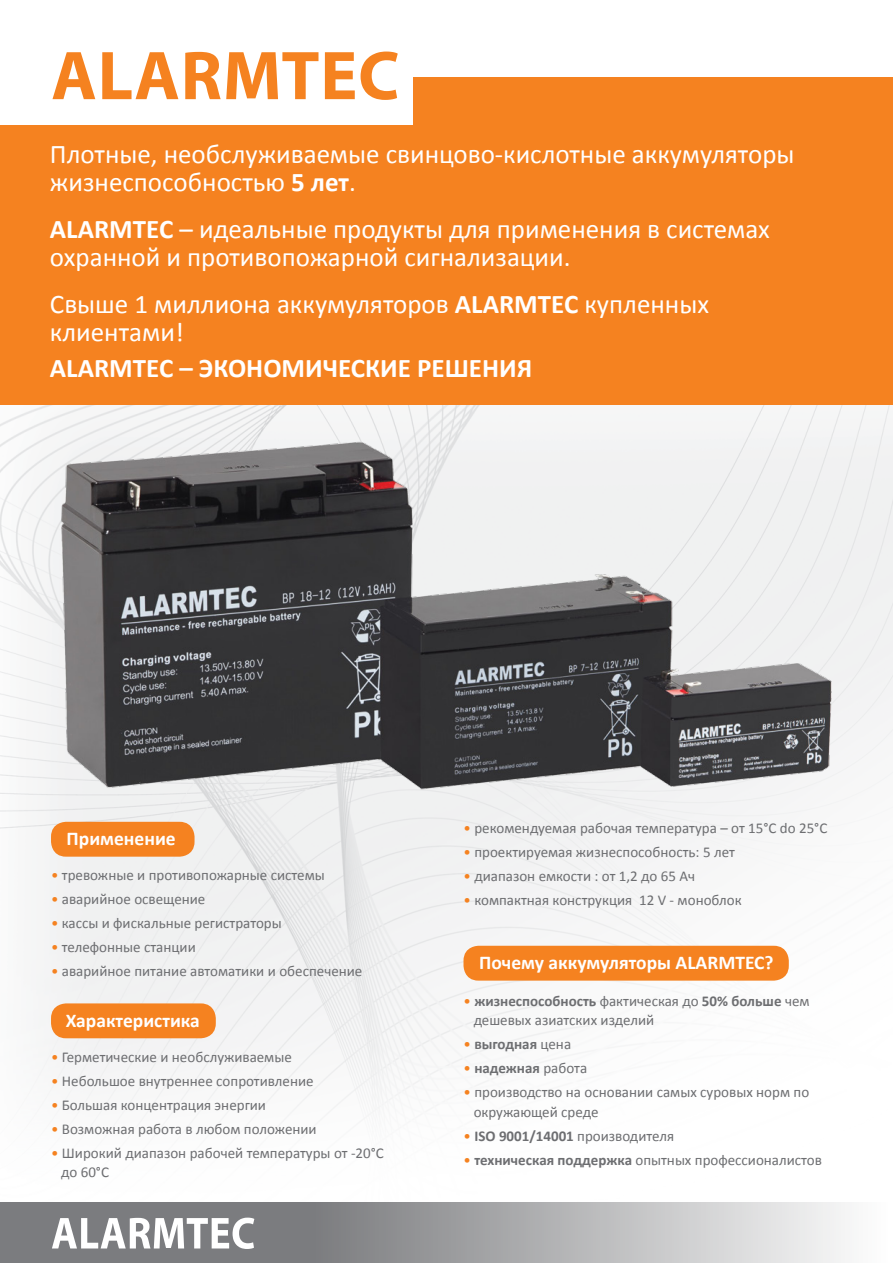
<style>
.page{position:relative;width:893px;height:1263px;background:#fff}
.page>*{position:absolute;margin:0;border:0;box-sizing:border-box;transform-origin:0 0}
.t1{font:27px/28.5px "Calibri";color:#fff}
.t2{font:700 27px "Calibri";color:#fff}
.t3{font:700 19.5px "Calibri";color:#fff}
.t4{font:15px "Calibri";color:#6d6e71}
.t5{font:700 15px "Calibri";color:#6d6e71}
.s1{font-weight:700}
.s2{color:#f58220}
.s3{font-weight:400;color:#f58220}
.s4{font-weight:400}
</style>
<div class="page">
<img style="left:0;top:405px;width:893px;height:798px">
<div style="left:0;top:77px;width:893px;height:328px;background:#f58220"></div>
<svg style="left:0;top:1203px;width:845px;height:60px;background:#a6a7a9"></svg>
<svg style="left:52px;top:1217px;width:202px;height:32px"></svg>
<div style="left:0;top:0;width:412px;height:124px;background:#fff"></div>
<div style="left:51px;top:822px;width:144px;height:35px;background:#f58220;border-radius:15px"></div>
<div style="left:51px;top:1003px;width:165px;height:35px;background:#f58220;border-radius:15px"></div>
<div style="left:463px;top:946px;width:326px;height:35px;background:#f58220;border-radius:15px"></div>
<svg style="left:52px;top:52px;width:43px;height:47px"></svg>
<svg style="left:102px;top:52px;width:76px;height:47px"></svg>
<svg style="left:185px;top:52px;width:133px;height:47px"></svg>
<svg style="left:325px;top:52px;width:30px;height:47px"></svg>
<svg style="left:361px;top:52px;width:37px;height:48px"></svg>
<img style="left:0;top:424px;width:879px;height:383px">
<p class="t1" style="left:50px;top:140px;width:746px">Плотные, необслуживаемые свинцово-кислотные аккумуляторы жизнеспособностью <span class="s1">5 лет</span>.</p>
<p class="t1" style="left:50px;top:215px;width:721px"><span class="s1">ALARMTEC</span> – идеальные продукты для применения в системах охранной и противопожарной сигнализации.</p>
<p class="t1" style="left:50px;top:290px;width:661px">Свыше 1 миллиона аккумуляторов <span class="s1">ALARMTEC</span> купленных клиентами!</p>
<p class="t2" style="left:50px;top:351px;width:484px">ALARMTEC – ЭКОНОМИЧЕСКИЕ РЕШЕНИЯ</p>
<p class="t3" style="left:67px;top:826px;width:111px">Применение</p>
<p class="t4" style="left:51px;top:866px;width:275px"><span class="s2">•</span> тревожные и противопожарные системы</p>
<p class="t4" style="left:51px;top:890px;width:156px"><span class="s2">•</span> аварийное освещение</p>
<p class="t4" style="left:51px;top:914px;width:232px"><span class="s2">•</span> кассы и фискальные регистраторы</p>
<p class="t4" style="left:51px;top:938px;width:146px"><span class="s2">•</span> телефонные станции</p>
<p class="t4" style="left:51px;top:962px;width:313px"><span class="s2">•</span> аварийное питание автоматики и обеспечение</p>
<p class="t3" style="left:66px;top:1008px;width:136px">Характеристика</p>
<p class="t4" style="left:51px;top:1047px;width:242px"><span class="s2">•</span> Герметические и необслуживаемые</p>
<p class="t4" style="left:51px;top:1071px;width:264px"><span class="s2">•</span> Небольшое внутреннее сопротивление</p>
<p class="t4" style="left:51px;top:1095px;width:217px"><span class="s2">•</span> Большая концентрация энергии</p>
<p class="t4" style="left:51px;top:1119px;width:267px"><span class="s2">•</span> Возможная работа в любом положении</p>
<p class="t4" style="left:51px;top:1143px;width:334px"><span class="s2">•</span> Широкий диапазон рабочей температуры от -20°C</p>
<p class="t4" style="left:61px;top:1163px;width:49px">до 60°C</p>
<p class="t4" style="left:463px;top:818px;width:365px"><span class="s2">•</span> рекомендуемая рабочая температура – от 15°C do 25°C</p>
<p class="t4" style="left:463px;top:842px;width:273px"><span class="s2">•</span> проектируемая жизнеспособность: 5 лет</p>
<p class="t4" style="left:463px;top:866px;width:233px"><span class="s2">•</span> диапазон емкости : от 1,2 до 65 Aч</p>
<p class="t4" style="left:463px;top:890px;width:280px"><span class="s2">•</span> компактная конструкция 12 V - моноблок</p>
<p class="t3" style="left:479px;top:950px;width:296px">Почему аккумуляторы ALARMTEC?</p>
<p class="t5" style="left:463px;top:991px;width:348px"><span class="s3">•</span> жизнеспособность <span class="s4">фактическая до</span> 50% больше <span class="s4">чем</span></p>
<p class="t4" style="left:474px;top:1010px;width:182px">дешевых азиатских изделий</p>
<p class="t5" style="left:463px;top:1034px;width:109px"><span class="s3">•</span> выгодная <span class="s4">цена</span></p>
<p class="t5" style="left:463px;top:1058px;width:125px"><span class="s3">•</span> надежная <span class="s4">работа</span></p>
<p class="t4" style="left:463px;top:1082px;width:347px"><span class="s2">•</span> производство на основании самых суровых норм по</p>
<p class="t4" style="left:474px;top:1102px;width:126px">окружающей среде</p>
<p class="t5" style="left:463px;top:1126px;width:212px"><span class="s3">•</span> ISO 9001/14001 <span class="s4">производителя</span></p>
<p class="t4" style="left:463px;top:1150px;width:360px"><span class="s2">•</span> <span class="s1">техническая поддержка</span> опытных профессионалистов</p>
</div>
